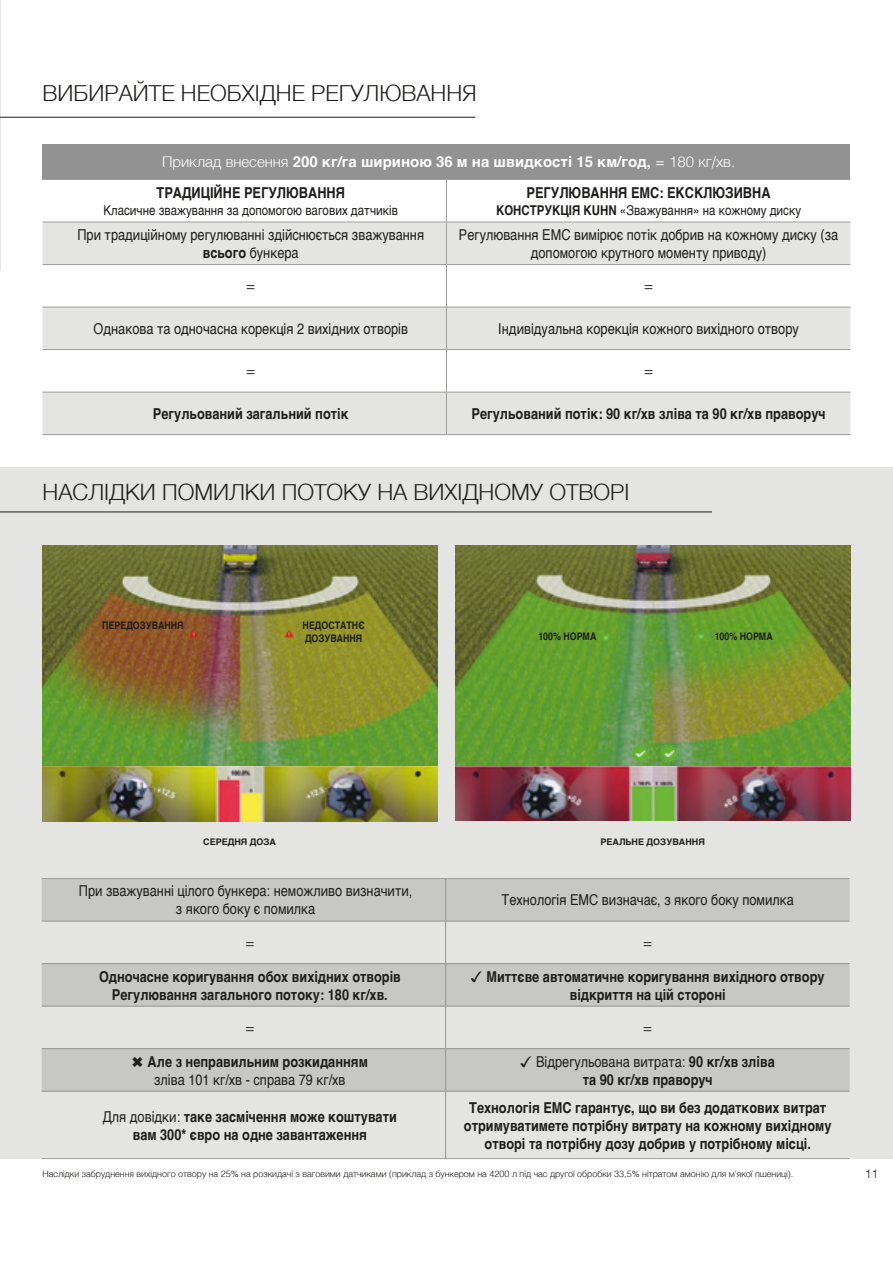
<style>
.page{position:relative;width:893px;height:1263px;background:#fff}
.page>*{position:absolute;margin:0;border:0;box-sizing:border-box;transform-origin:0 0}
.t1{font:300 22.5px "Helvetica";color:#1d1d1b}
.t2{font:700 15px/18px "Helvetica";color:#1d1d1b;text-align:center;scale:.85 1}
.t3{font:15px/18px "Helvetica";color:#1d1d1b;text-align:center;scale:.85 1}
.t4{font:700 15px/31.3px "Helvetica";color:#fff}
.t5{font:condensed 15px "Helvetica Neue LT Com";color:#1d1d1b}
.t6{font:13.5px "Helvetica";color:#1d1d1b;scale:.85 1}
.t7{font:300 12px "Helvetica Neue LT Com";color:#1d1d1b}
.t8{font:700 10.35px/12.5px "Helvetica";color:#1d1d1b;scale:.85 1}
.t9{font:300 9px "Helvetica";color:#1d1d1b}
.t10{font:700 9px "Helvetica";color:#1d1d1b}
.s1{font-weight:300}
.s2{color:#1d1d1b}
.s3{font-weight:700}
.s4{font-family:"Arial Unicode MS";font-weight:400}
.s5{font-weight:400}
</style>
<div class="page">
<div style="left:0;top:468px;width:893px;height:691px;background:#e4e4e3"></div>
<img style="left:43px;top:546px;width:395px;height:275px">
<img style="left:455px;top:546px;width:395px;height:275px">
<img style="left:632px;top:745px;width:17px;height:18px">
<img style="left:661px;top:745px;width:18px;height:18px">
<div style="left:43px;top:144px;width:807px;height:35px;background:#939292"></div>
<svg style="left:43px;top:221px;width:807px;height:1px"></svg>
<svg style="left:43px;top:223px;width:807px;height:211px;fill:#e4e4e3"></svg>
<hr style="left:446px;top:180px;width:1px;height:42px;background:#9d9d9d">
<hr style="left:43px;top:222px;width:403px;height:1px;background:#9d9d9d">
<hr style="left:446px;top:222px;width:404px;height:1px;background:#9d9d9d">
<hr style="left:446px;top:222px;width:1px;height:42px;background:#9d9d9d">
<hr style="left:43px;top:264px;width:403px;height:1px;background:#9d9d9d">
<hr style="left:446px;top:264px;width:404px;height:1px;background:#9d9d9d">
<hr style="left:446px;top:265px;width:1px;height:42px;background:#9d9d9d">
<hr style="left:43px;top:307px;width:403px;height:1px;background:#9d9d9d">
<hr style="left:446px;top:307px;width:404px;height:1px;background:#9d9d9d">
<hr style="left:446px;top:307px;width:1px;height:42px;background:#9d9d9d">
<hr style="left:43px;top:349px;width:403px;height:1px;background:#9d9d9d">
<hr style="left:446px;top:349px;width:404px;height:1px;background:#9d9d9d">
<hr style="left:446px;top:350px;width:1px;height:42px;background:#9d9d9d">
<hr style="left:43px;top:392px;width:403px;height:1px;background:#9d9d9d">
<hr style="left:446px;top:392px;width:404px;height:1px;background:#9d9d9d">
<hr style="left:446px;top:392px;width:1px;height:42px;background:#9d9d9d">
<hr style="left:43px;top:434px;width:403px;height:1px;background:#9d9d9d">
<hr style="left:446px;top:434px;width:404px;height:1px;background:#9d9d9d">
<hr style="left:43px;top:179px;width:403px;height:1px;background:#9d9d9d">
<hr style="left:446px;top:179px;width:404px;height:1px;background:#9d9d9d">
<hr style="left:0;top:512px;width:712px;height:1px;background:#1d1d1b">
<svg style="left:42px;top:879px;width:808px;height:212px;fill:#c7c7c6"></svg>
<hr style="left:42px;top:1158px;width:404px;height:1px;background:#9d9d9d">
<hr style="left:446px;top:1158px;width:404px;height:1px;background:#9d9d9d">
<hr style="left:445px;top:879px;width:1px;height:42px;background:#939292">
<hr style="left:445px;top:921px;width:1px;height:42px;background:#939292">
<hr style="left:445px;top:964px;width:1px;height:42px;background:#939292">
<hr style="left:445px;top:1006px;width:1px;height:42px;background:#939292">
<hr style="left:445px;top:1049px;width:1px;height:42px;background:#939292">
<hr style="left:445px;top:1091px;width:1px;height:67px;background:#939292">
<hr style="left:42px;top:921px;width:404px;height:1px;background:#939292">
<hr style="left:446px;top:921px;width:404px;height:1px;background:#939292">
<hr style="left:42px;top:963px;width:404px;height:1px;background:#939292">
<hr style="left:446px;top:963px;width:404px;height:1px;background:#939292">
<hr style="left:42px;top:1006px;width:404px;height:1px;background:#939292">
<hr style="left:446px;top:1006px;width:404px;height:1px;background:#939292">
<hr style="left:42px;top:1048px;width:404px;height:1px;background:#939292">
<hr style="left:446px;top:1048px;width:404px;height:1px;background:#939292">
<hr style="left:42px;top:1091px;width:404px;height:1px;background:#939292">
<hr style="left:446px;top:1091px;width:404px;height:1px;background:#939292">
<hr style="left:42px;top:878px;width:404px;height:1px;background:#9d9d9d">
<hr style="left:446px;top:878px;width:404px;height:1px;background:#9d9d9d">
<hr style="left:0;top:117px;width:475px;height:1px;background:#1d1d1b">
<h1 class="t1" style="left:43px;top:74px;width:435px">ВИБИРАЙТЕ НЕОБХІДНЕ РЕГУЛЮВАННЯ</h1>
<p class="t4" style="left:157px;top:146px;width:580px;text-indent:5px"><span class="s1">Приклад внесення</span> 200 кг/га шириною 36 м на швидкості 15 км/год, <span class="s1">= 180 кг/хв.<br></span><span class="s2">ТРАДИЦІЙНЕ РЕГУЛЮВАННЯ</span></p>
<p class="t6" style="left:104px;top:199px;width:348px">Класичне зважування за допомогою вагових датчиків</p>
<p class="t2" style="left:527px;top:184px;width:289px">РЕГУЛЮВАННЯ EMC: ЕКСКЛЮЗИВНА</p>
<p class="t6" style="left:496px;top:199px;width:360px"><span class="s3">КОНСТРУКЦІЯ KUHN</span> «Зважування» на кожному диску</p>
<p class="t3" style="left:77px;top:226px;width:409px">При традиційному регулюванні здійснюється зважування <span class="s3">всього</span> бункера</p>
<p class="t3" style="left:459px;top:226px;width:448px">Регулювання EMC вимірює потік добрив на кожному диску (за допомогою крутного моменту приводу)</p>
<p class="t5" style="left:246px;top:277px;width:10px">=</p>
<p class="t5" style="left:644px;top:277px;width:10px">=</p>
<p class="t3" style="left:94px;top:320px;width:371px">Однакова та одночасна корекція 2 вихідних отворів</p>
<p class="t3" style="left:498px;top:320px;width:355px">Індивідуальна корекція кожного вихідного отвору</p>
<p class="t5" style="left:246px;top:362px;width:10px">=</p>
<p class="t5" style="left:644px;top:362px;width:10px">=</p>
<p class="t2" style="left:153px;top:405px;width:232px">Регульований загальний потік</p>
<p class="t2" style="left:472px;top:405px;width:418px">Регульований потік: 90 кг/хв зліва та 90 кг/хв праворуч</p>
<h1 class="t1" style="left:43px;top:473px;width:588px">НАСЛІДКИ ПОМИЛКИ ПОТОКУ НА ВИХІДНОМУ ОТВОРІ</h1>
<p class="t8" style="left:102px;top:620px;width:97px">ПЕРЕДОЗУВАННЯ</p>
<p class="t8" style="left:303px;top:620px;width:75px">НЕДОСТАТНЄ<br>ДОЗУВАННЯ</p>
<p class="t8" style="left:538px;top:630px;width:70px">100% НОРМА</p>
<p class="t8" style="left:715px;top:630px;width:70px">100% НОРМА</p>
<p class="t10" style="left:203px;top:835px;width:74px">СЕРЕДНЯ ДОЗА</p>
<p class="t10" style="left:601px;top:835px;width:106px">РЕАЛЬНЕ ДОЗУВАННЯ</p>
<p class="t3" style="left:79px;top:883px;width:394px">При зважуванні цілого бункера: неможливо визначити, з якого боку є помилка</p>
<p class="t3" style="left:502px;top:892px;width:345px">Технологія EMC визначає, з якого боку помилка</p>
<p class="t5" style="left:245px;top:933px;width:10px">=</p>
<p class="t5" style="left:643px;top:933px;width:10px">=</p>
<p class="t2" style="left:99px;top:967px;width:357px">Одночасне коригування обох вихідних отворів<br>Регулювання загального потоку: 180 кг/хв.</p>
<p class="t2" style="left:471px;top:967px;width:417px"><span class="s4">✓</span> Миттєве автоматичне коригування вихідного отвору відкриття на цій стороні</p>
<p class="t5" style="left:245px;top:1018px;width:10px">=</p>
<p class="t5" style="left:643px;top:1018px;width:10px">=</p>
<p class="t2" style="left:132px;top:1052px;width:279px"><span class="s4">✖</span> Але з неправильним розкиданням <span class="s5">зліва 101 кг/хв - справа 79 кг/хв</span></p>
<p class="t2" style="left:521px;top:1052px;width:301px"><span class="s4">✓</span> <span class="s5">Відрегульована витрата:</span> 90 кг/хв зліва та 90 кг/хв праворуч</p>
<p class="t2" style="left:103px;top:1107px;width:347px"><span class="s5">Для довідки:</span> таке засмічення може коштувати вам 300* євро на одне завантаження</p>
<p class="t2" style="left:464px;top:1098px;width:434px">Технологія EMC гарантує, що ви без додаткових витрат отримуватимете потрібну витрату на кожному вихідному отворі та потрібну дозу добрив у потрібному місці.</p>
<p class="t9" style="left:42px;top:1166px;width:752px">Наслідки забруднення вихідного отвору на 25% на розкидачі з ваговими датчиками (приклад з бункером на 4200 л під час другої обробки 33,5% нітратом амонію для м'якої пшениці).</p>
<p class="t7" style="left:865px;top:1166px;width:15px">11</p>
</div>
